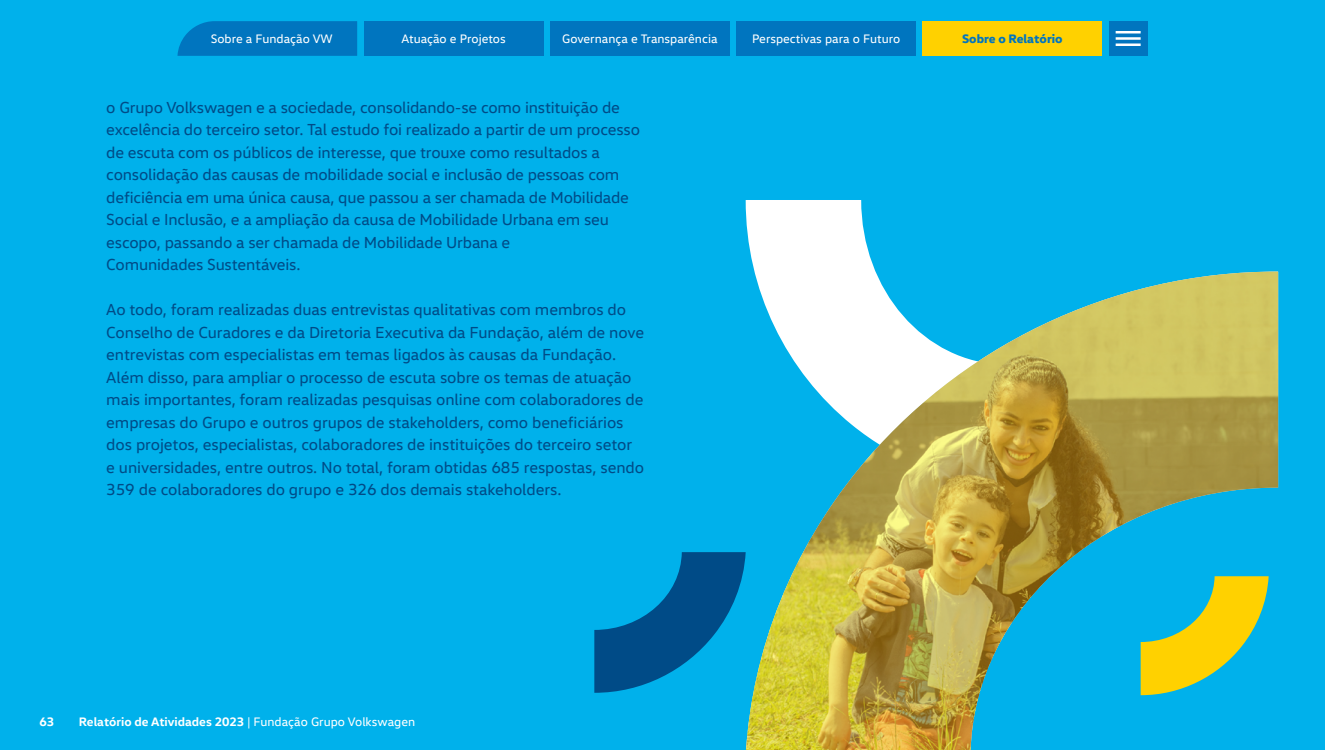
<style>
.page{position:relative;width:1325px;height:750px;background:#00b1eb}
.page>*{position:absolute;margin:0;border:0;box-sizing:border-box;transform-origin:0 0}
.t1{font:16.25px/22.5px "VW Head";letter-spacing:-.01em;color:#004b87}
.t2{font:12.5px "VW Head";color:#fff}
.t3{font:700 12.5px "VW Head";color:#fff}
.t4{font:800 12.5px "VW Head";color:#0075bf}
.s1{font-weight:400}
</style>
<div class="page">
<svg style="left:746px;top:200px;width:130px;height:71px;background:#e6f7fd"></svg>
<svg style="left:594px;top:552px;width:152px;height:141px"></svg>
<svg style="left:746px;top:271px;width:532px;height:479px"></svg>
<div style="left:736px;top:21px;width:180px;height:35px;background:#0075bf"></div>
<div style="left:550px;top:21px;width:180px;height:35px;background:#0075bf"></div>
<div style="left:364px;top:21px;width:179px;height:35px;background:#0075bf"></div>
<div style="left:923px;top:21px;width:179px;height:35px;background:#ffd100"></div>
<div style="left:1109px;top:21px;width:39px;height:35px;background:#0075bf"></div>
<svg style="left:177px;top:21px;width:180px;height:35px;background:#0078c1"></svg>
<hr style="left:1116px;top:31px;width:25px;height:2px;background:#fff">
<hr style="left:1116px;top:37px;width:25px;height:3px;background:#fff">
<hr style="left:1116px;top:43px;width:25px;height:3px;background:#fff">
<p class="t2" style="left:211px;top:31px;width:124px">Sobre a Fundação VW</p>
<p class="t2" style="left:401px;top:31px;width:106px">Atuação e Projetos</p>
<p class="t2" style="left:562px;top:31px;width:157px">Governança e Transparência</p>
<p class="t2" style="left:752px;top:31px;width:150px">Perspectivas para o Futuro</p>
<p class="t4" style="left:962px;top:30px;width:102px">Sobre o Relatório</p>
<p class="t1" style="left:106px;top:96px;width:535px">o Grupo Volkswagen e a sociedade, consolidando-se como instituição de excelência do terceiro setor. Tal estudo foi realizado a partir de um processo de escuta com os públicos de interesse, que trouxe como resultados a consolidação das causas de mobilidade social e inclusão de pessoas com deficiência em uma única causa, que passou a ser chamada de Mobilidade Social e Inclusão, e a ampliação da causa de Mobilidade Urbana em seu escopo, passando a ser chamada de Mobilidade Urbana e<br>Comunidades Sustentáveis.</p>
<p class="t1" style="left:106px;top:298px;width:539px">Ao todo, foram realizadas duas entrevistas qualitativas com membros do Conselho de Curadores e da Diretoria Executiva da Fundação, além de nove entrevistas com especialistas em temas ligados às causas da Fundação.<br>Além disso, para ampliar o processo de escuta sobre os temas de atuação mais importantes, foram realizadas pesquisas online com colaboradores de empresas do Grupo e outros grupos de stakeholders, como beneficiários dos projetos, especialistas, colaboradores de instituições do terceiro setor e universidades, entre outros. No total, foram obtidas 685 respostas, sendo 359 de colaboradores do grupo e 326 dos demais stakeholders.</p>
<p class="t3" style="left:39px;top:713px;width:16px">63</p>
<p class="t3" style="left:79px;top:713px;width:338px">Relatório de Atividades 2023 <span class="s1">| Fundação Grupo Volkswagen</span></p>
</div>
